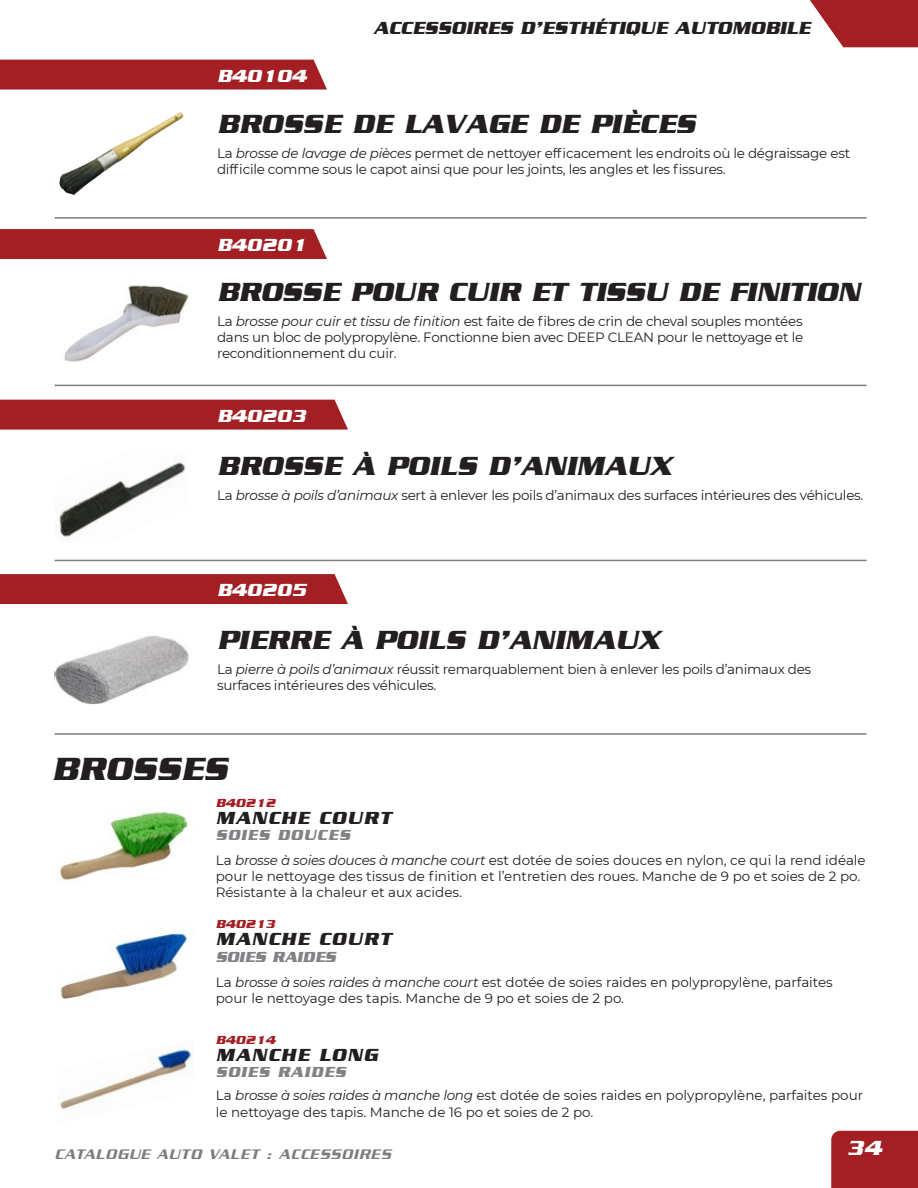
<style>
.page{position:relative;width:918px;height:1188px;background:#fff}
.page>*{position:absolute;margin:0;border:0;box-sizing:border-box;transform-origin:0 0}
.t1{font:italic 700 33px "Serpentine";color:#231f20}
.t2{font:italic 700 27px "Serpentine";color:#231f20}
.t3{font:italic 700 21px "Serpentine";color:#fff}
.t4{font:italic 700 18px "Serpentine";color:#231f20}
.t5{font:italic 700 18px "Serpentine";letter-spacing:.06em;color:#231f20}
.t6{font:italic 700 18px "Serpentine";color:#fff}
.t7{font:italic 500 15px "Serpentine Std";letter-spacing:.06em;color:#7d7d7d}
.t8{font:italic 700 15px "Serpentine";letter-spacing:.06em;color:#808285}
.t9{font:italic 700 15px "Serpentine";color:#808285}
.t10{font:13.5px/16.2px "Montserrat";letter-spacing:-.02em;color:#231f20}
.t11{font:13.5px/16.2px "Montserrat";color:#231f20}
.t12{font:italic 700 12px "Serpentine";color:#a31f24}
.s1{font-style:italic}
</style>
<div class="page">
<img style="left:59px;top:462px;width:127px;height:76px">
<img style="left:55px;top:635px;width:134px;height:69px">
<div style="left:0;top:229px;width:327px;height:30px;background:#a31f24"></div>
<div style="left:0;top:60px;width:327px;height:30px;background:#a31f24"></div>
<div style="left:0;top:400px;width:348px;height:30px;background:#a31f24"></div>
<div style="left:0;top:574px;width:348px;height:30px;background:#a31f24"></div>
<img style="left:59px;top:112px;width:125px;height:83px">
<hr style="left:55px;top:217px;width:812px;height:2px;background:#7d7d7d">
<hr style="left:55px;top:385px;width:812px;height:1px;background:#7d7d7d">
<hr style="left:55px;top:560px;width:812px;height:1px;background:#7d7d7d">
<hr style="left:55px;top:733px;width:812px;height:2px;background:#7d7d7d">
<svg style="left:810px;top:0;width:108px;height:47px;background:#b14145"></svg>
<img style="left:64px;top:285px;width:125px;height:77px">
<img style="left:60px;top:811px;width:129px;height:70px">
<img style="left:60px;top:921px;width:133px;height:79px">
<img style="left:59px;top:1049px;width:133px;height:61px">
<div style="left:831px;top:1131px;width:87px;height:57px;background:#a31f24"></div>
<p class="t6" style="left:217px;top:66px;width:91px">B40104</p>
<p class="t4" style="left:374px;top:19px;width:438px">ACCESSOIRES D’ESTHÉTIQUE AUTOMOBILE</p>
<p class="t2" style="left:217px;top:110px;width:480px">BROSSE DE LAVAGE DE PIÈCES</p>
<p class="t10" style="left:217px;top:145px;width:635px">La <span class="s1">brosse de lavage de pièces</span> permet de nettoyer efficacement les endroits où le dégraissage est difficile comme sous le capot ainsi que pour les joints, les angles et les fissures.</p>
<p class="t6" style="left:217px;top:236px;width:91px">B40201</p>
<p class="t2" style="left:217px;top:278px;width:645px">BROSSE POUR CUIR ET TISSU DE FINITION</p>
<p class="t10" style="left:217px;top:313px;width:588px;text-align:justify">La <span class="s1">brosse pour cuir et tissu de finition</span> est faite de fibres de crin de cheval souples montées dans un bloc de polypropylène. Fonctionne bien avec DEEP CLEAN pour le nettoyage et le reconditionnement du cuir.</p>
<p class="t6" style="left:217px;top:406px;width:91px">B40203</p>
<p class="t2" style="left:217px;top:452px;width:456px">BROSSE À POILS D’ANIMAUX</p>
<p class="t10" style="left:217px;top:487px;width:648px">La <span class="s1">brosse à poils d’animaux</span> sert à enlever les poils d’animaux des surfaces intérieures des véhicules.</p>
<p class="t6" style="left:217px;top:581px;width:91px">B40205</p>
<p class="t2" style="left:217px;top:625px;width:444px">PIERRE À POILS D’ANIMAUX</p>
<p class="t10" style="left:217px;top:660px;width:596px">La <span class="s1">pierre à poils d’animaux</span> réussit remarquablement bien à enlever les poils d’animaux des surfaces intérieures des véhicules.</p>
<p class="t1" style="left:52px;top:751px;width:177px">BROSSES</p>
<p class="t12" style="left:216px;top:796px;width:61px">B40212</p>
<p class="t5" style="left:216px;top:808px;width:177px">MANCHE COURT</p>
<p class="t8" style="left:216px;top:827px;width:136px">SOIES DOUCES</p>
<p class="t11" style="left:216px;top:852px;width:652px">La <span class="s1">brosse à soies douces à manche court</span> est dotée de soies douces en nylon, ce qui la rend idéale pour le nettoyage des tissus de finition et l’entretien des roues. Manche de 9 po et soies de 2 po.<br>Résistante à la chaleur et aux acides.</p>
<p class="t12" style="left:216px;top:918px;width:61px">B40213</p>
<p class="t5" style="left:216px;top:930px;width:177px">MANCHE COURT</p>
<p class="t9" style="left:216px;top:949px;width:122px">SOIES RAIDES</p>
<p class="t11" style="left:216px;top:973px;width:619px">La <span class="s1">brosse à soies raides à manche court</span> est dotée de soies raides en polypropylène, parfaites pour le nettoyage des tapis. Manche de 9 po et soies de 2 po.</p>
<p class="t12" style="left:216px;top:1033px;width:61px">B40214</p>
<p class="t5" style="left:216px;top:1045px;width:163px">MANCHE LONG</p>
<p class="t8" style="left:216px;top:1064px;width:132px">SOIES RAIDES</p>
<p class="t11" style="left:216px;top:1087px;width:649px">La <span class="s1">brosse à soies raides à manche long</span> est dotée de soies raides en polypropylène, parfaites pour le nettoyage des tapis. Manche de 16 po et soies de 2 po.</p>
<p class="t7" style="left:55px;top:1145px;width:338px">CATALOGUE AUTO VALET : ACCESSOIRES</p>
<p class="t3" style="left:847px;top:1136px;width:36px">34</p>
</div>
